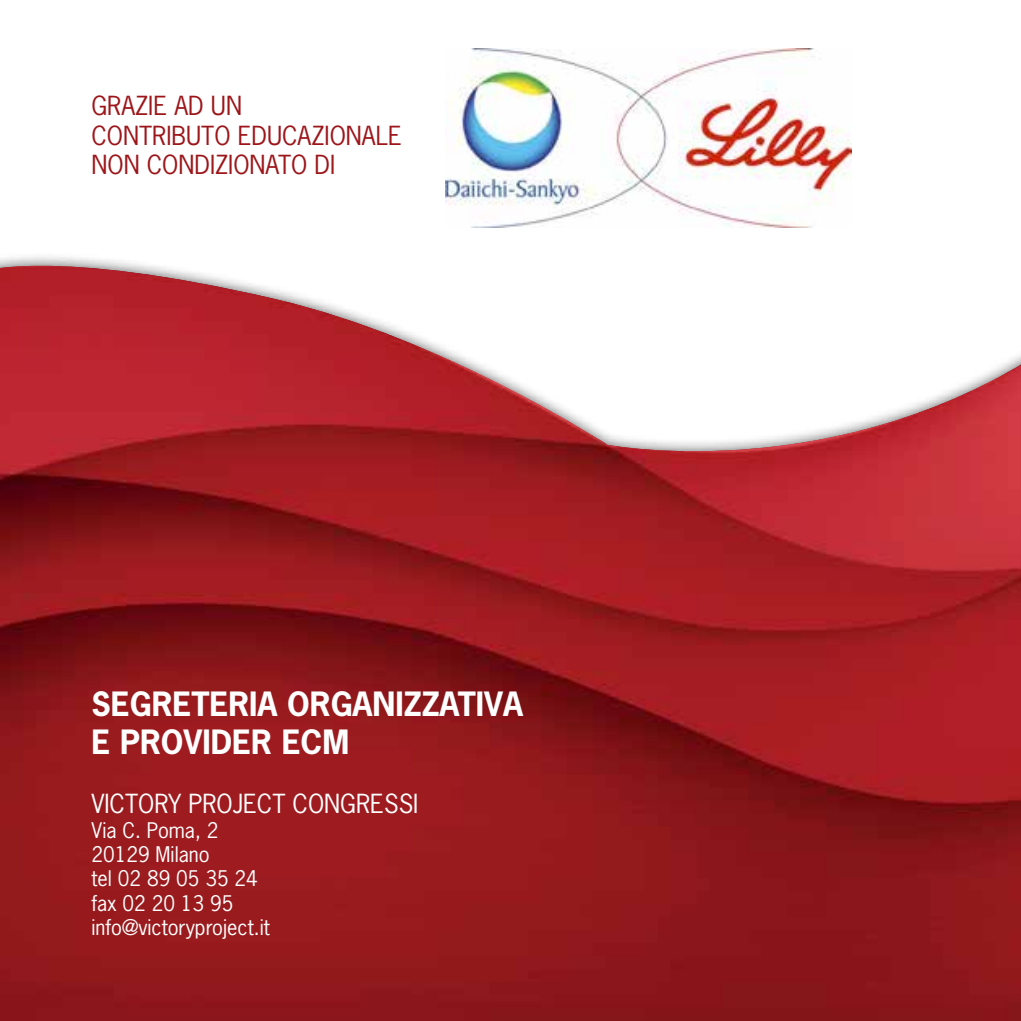
<style>
.page{position:relative;width:1021px;height:1021px;background:#fff}
.page>*{position:absolute;margin:0;border:0;box-sizing:border-box;transform-origin:0 0}
.t1{font:700 31.5px/37.8px "News Gothic Std";color:#fff}
.t2{font:24.75px/29.7px "News Gothic Std";color:#9c1519}
.t3{font:24.75px "News Gothic Std";color:#fff}
.t4{font:20.25px/24.3px "News Gothic Std";color:#fff}
</style>
<div class="page">
<img style="left:0;top:452px;width:1020px;height:568px">
<div style="left:0;top:0;width:1020px;height:452px;background:#000;opacity:.75"></div>
<img style="left:445px;top:49px;width:406px;height:178px">
<p class="t2" style="left:91px;top:91px;width:312px">GRAZIE AD UN<br>CONTRIBUTO EDUCAZIONALE<br>NON CONDIZIONATO DI</p>
<h1 class="t1" style="left:91px;top:685px;width:431px">SEGRETERIA ORGANIZZATIVA<br>E PROVIDER ECM</h1>
<p class="t3" style="left:91px;top:788px;width:328px">VICTORY PROJECT CONGRESSI</p>
<p class="t4" style="left:91px;top:817px;width:180px">Via C. Poma, 2<br>20129 Milano<br>tel 02 89 05 35 24 fax 02 20 13 95 info@victoryproject.it</p>
</div>
